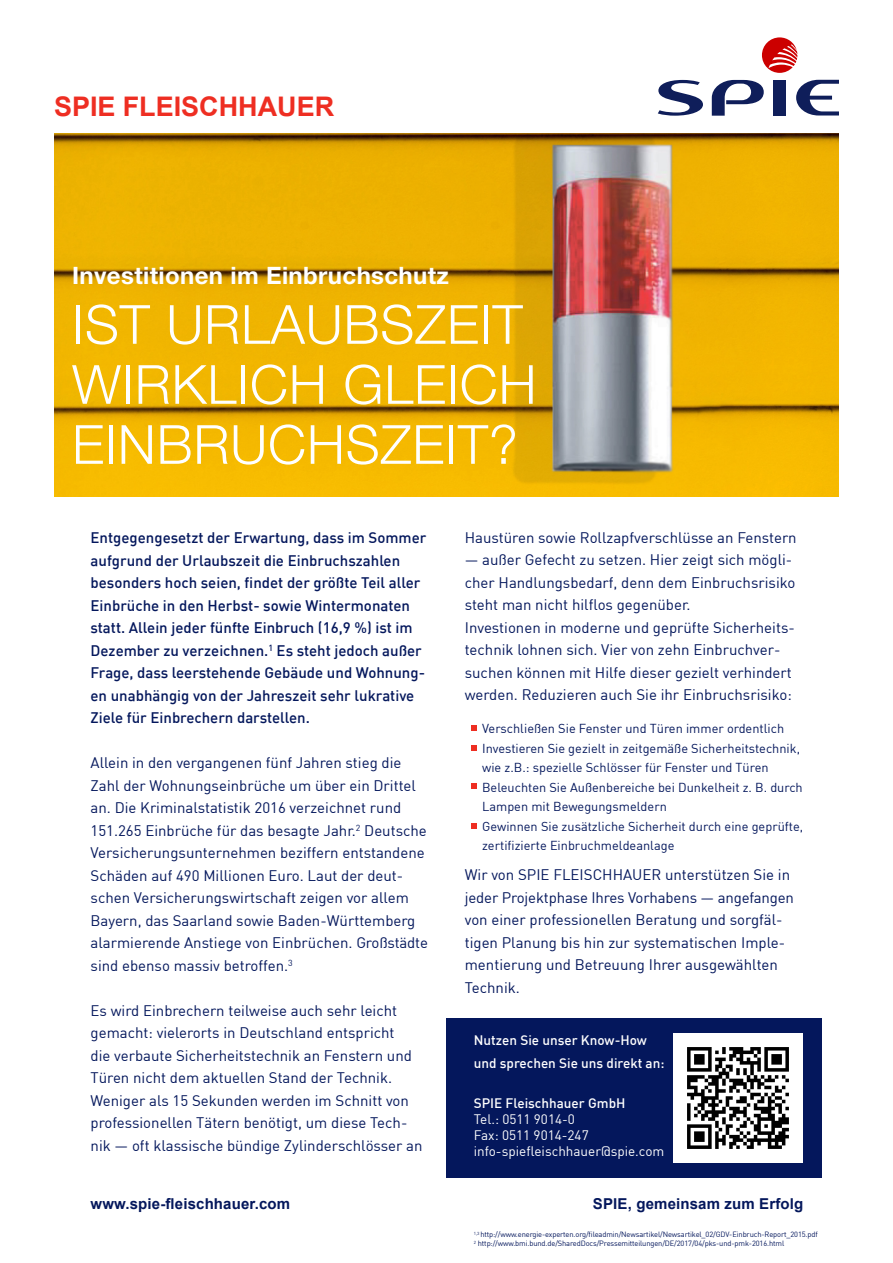
<style>
.page{position:relative;width:893px;height:1263px;background:#fff}
.page>*{position:absolute;margin:0;border:0;box-sizing:border-box;transform-origin:0 0}
.t1{font:300 54px/60px "Helvetica Neue LT Pro";letter-spacing:.015em;color:#fff}
.t2{font:700 27px "Arial";color:#ee2e22}
.t3{font:700 24px "Helvetica Neue LT Pro";letter-spacing:.015em;color:#fff}
.t4{font:15px/22.5px "DIN";color:#04175c}
.t5{font:500 15px/22.5px "DIN";color:#04175c}
.t6{font:700 15px "Arial";letter-spacing:.01em;color:#04175c}
.t7{font:500 13.5px/22.5px "DIN";color:#fff}
.t8{font:13.5px/16.2px "DIN";color:#fff}
.t9{font:12.75px/19.5px "DIN";color:#04175c}
.t10{font:7.5px/9px "DIN";letter-spacing:-.015em;color:#04175c}
</style>
<div class="page">
<svg style="left:712px;top:80px;width:52px;height:36px"></svg>
<div style="left:773px;top:80px;width:13px;height:36px;background:#0f1e5a"></div>
<svg style="left:796px;top:80px;width:43px;height:35px"></svg>
<svg style="left:658px;top:80px;width:45px;height:36px"></svg>
<svg style="left:762px;top:37px;width:35px;height:36px"></svg>
<img style="left:54px;top:134px;width:785px;height:362px">
<div style="left:446px;top:1018px;width:376px;height:159px;background:#04175c"></div>
<svg style="left:472px;top:726px;width:5px;height:5px"></svg>
<svg style="left:472px;top:745px;width:5px;height:5px"></svg>
<svg style="left:472px;top:784px;width:5px;height:5px"></svg>
<svg style="left:472px;top:823px;width:5px;height:5px"></svg>
<img style="left:673px;top:1033px;width:129px;height:129px">
<p class="t2" style="left:54px;top:88px;width:282px">SPIE FLEISCHHAUER</p>
<p class="t3" style="left:72px;top:260px;width:378px">Investitionen im Einbruchschutz</p>
<p class="t1" style="left:72px;top:293px;width:466px">IST URLAUBSZEIT<br>WIRKLICH GLEICH<br>EINBRUCHSZEIT?</p>
<p class="t5" style="left:91px;top:526px;width:337px">Entgegengesetzt der Erwartung, dass im Sommer aufgrund der Urlaubszeit die Einbruchszahlen besonders hoch seien, findet der größte Teil aller Einbrüche in den Herbst- sowie Wintermonaten statt. Allein jeder fünfte Einbruch (16,9 %) ist im Dezember zu verzeichnen.<sup>1</sup> Es steht jedoch außer Frage, dass leerstehende Gebäude und Wohnung&shy;en unabhängig von der Jahreszeit sehr lukrative Ziele für Einbrechern darstellen.</p>
<p class="t4" style="left:91px;top:751px;width:339px">Allein in den vergangenen fünf Jahren stieg die Zahl der Wohnungseinbrüche um über ein Drittel an. Die Kriminalstatistik 2016 verzeichnet rund 151.265 Einbrüche für das besagte Jahr.<sup>2</sup> Deutsche Versicherungsunternehmen beziffern entstandene Schäden auf 490 Millionen Euro. Laut der deut&shy;schen Versicherungswirtschaft zeigen vor allem Bayern, das Saarland sowie Baden-Württemberg alarmierende Anstiege von Einbrüchen. Großstädte sind ebenso massiv betroffen.<sup>3</sup></p>
<p class="t4" style="left:91px;top:999px;width:333px">Es wird Einbrechern teilweise auch sehr leicht gemacht: vielerorts in Deutschland entspricht<br>die verbaute Sicherheitstechnik an Fenstern und Türen nicht dem aktuellen Stand der Technik.<br>Weniger als 15 Sekunden werden im Schnitt von professionellen Tätern benötigt, um diese Tech&shy;nik — oft klassische bündige Zylinderschlösser an</p>
<p class="t6" style="left:91px;top:1194px;width:201px">www.spie-fleischhauer.com</p>
<p class="t4" style="left:465px;top:526px;width:333px">Haustüren sowie Rollzapfverschlüsse an Fenstern</p>
<p class="t4" style="left:465px;top:548px;width:332px">— außer Gefecht zu setzen. Hier zeigt sich mögli&shy;cher Handlungsbedarf, denn dem Einbruchsrisiko steht man nicht hilflos gegenüber.</p>
<p class="t4" style="left:465px;top:616px;width:332px">Investionen in moderne und geprüfte Sicherheits&shy;technik lohnen sich. Vier von zehn Einbruchver&shy;suchen können mit Hilfe dieser gezielt verhindert werden. Reduzieren auch Sie ihr Einbruchsrisiko:</p>
<p class="t9" style="left:482px;top:718px;width:304px">Verschließen Sie Fenster und Türen immer ordentlich</p>
<p class="t9" style="left:482px;top:738px;width:319px">Investieren Sie gezielt in zeitgemäße Sicherheitstechnik, wie z.B.: spezielle Schlösser für Fenster und Türen</p>
<p class="t9" style="left:482px;top:777px;width:322px">Beleuchten Sie Außenbereiche bei Dunkelheit z. B. durch<br>Lampen mit Bewegungsmeldern</p>
<p class="t9" style="left:482px;top:816px;width:322px">Gewinnen Sie zusätzliche Sicherheit durch eine geprüfte, zertifizierte Einbruchmeldeanlage</p>
<p class="t4" style="left:465px;top:863px;width:331px">Wir von SPIE FLEISCHHAUER unterstützen Sie in jeder Projektphase Ihres Vorhabens — angefangen von einer professionellen Beratung und sorgfäl&shy;tigen Planung bis hin zur systematischen Imple&shy;mentierung und Betreuung Ihrer ausgewählten Technik.</p>
<p class="t7" style="left:474px;top:1028px;width:192px">Nutzen Sie unser Know-How und sprechen Sie uns direkt an:</p>
<p class="t7" style="left:474px;top:1091px;width:153px">SPIE Fleischhauer GmbH</p>
<p class="t8" style="left:474px;top:1111px;width:103px">Tel.: 0511 9014-0</p>
<p class="t8" style="left:474px;top:1127px;width:192px">Fax: 0511 9014-247 info-spiefleischhauer@spie.com</p>
<p class="t6" style="left:593px;top:1194px;width:212px">SPIE, gemeinsam zum Erfolg</p>
<p class="t10" style="left:474px;top:1230px;width:345px"><sup>1,3</sup> http://www.energie-experten.org/fileadmin/Newsartikel/Newsartikel_02/GDV-Einbruch-Report_2015.pdf<br><sup>2</sup> http://www.bmi.bund.de/SharedDocs/Pressemitteilungen/DE/2017/04/pks-und-pmk-2016.html</p>
</div>
